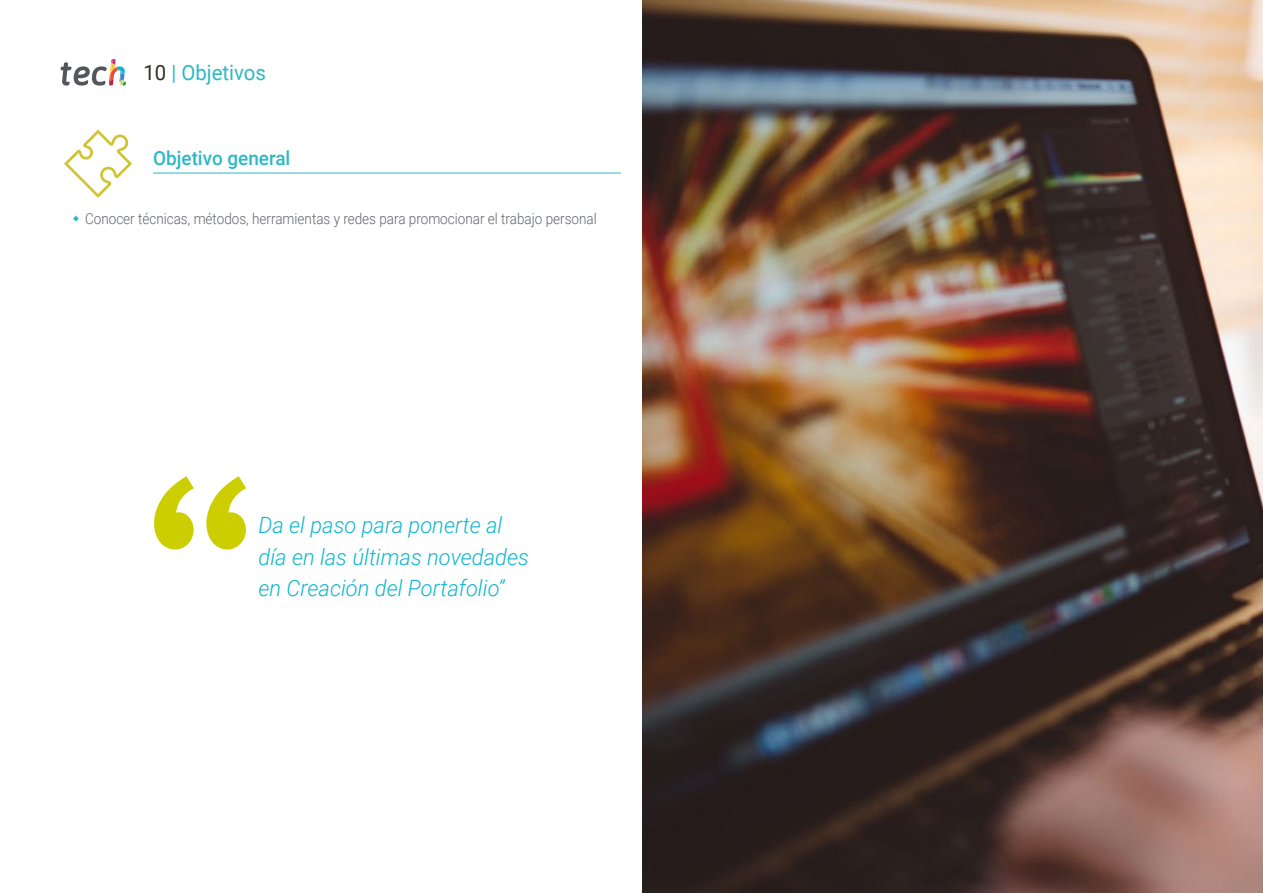
<style>
.page{position:relative;width:1263px;height:893px;background:#fff}
.page>*{position:absolute;margin:0;border:0;box-sizing:border-box;transform-origin:0 0}
.t1{font:italic 300 22.5px/31.5px "Roboto";color:#0fb6cf}
.t2{font:21px "Roboto";color:#2db8c5}
.t3{font:500 19.5px "Roboto";color:#2db8c5}
.t4{font:300 15px "Roboto";color:#61646a;scale:.9 1}
.s1{color:#312e20}
</style>
<div class="page">
<svg style="left:64px;top:130px;width:68px;height:68px"></svg>
<img style="left:642px;top:0;width:621px;height:893px">
<svg style="left:61px;top:59px;width:65px;height:27px"></svg>
<svg style="left:154px;top:476px;width:92px;height:73px"></svg>
<hr style="left:153px;top:173px;width:468px;height:1px;background:#2db8c5">
<h2 class="t2" style="left:144px;top:57px;width:124px"><span class="s1">10</span> | Objetivos</h2>
<h3 class="t3" style="left:153px;top:144px;width:139px">Objetivo general</h3>
<p class="t4" style="left:85px;top:208px;width:570px">Conocer técnicas, métodos, herramientas y redes para promocionar el trabajo personal</p>
<h1 class="t1" style="left:259px;top:509px;width:272px">Da el paso para ponerte al día en las últimas novedades en Creación del Portafolio”</h1>
</div>
